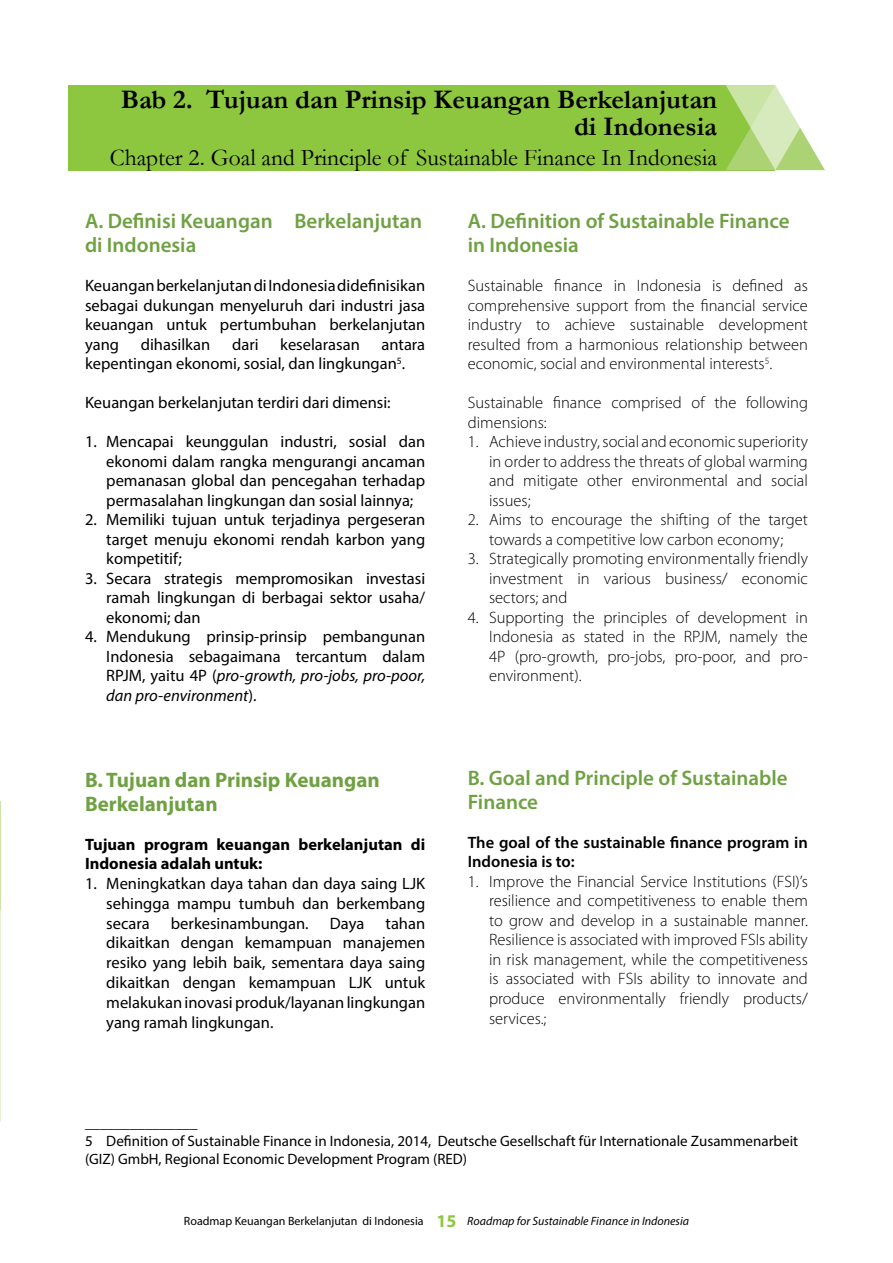
<style>
.page{position:relative;width:893px;height:1263px;background:#fff}
.page>*{position:absolute;margin:0;border:0;box-sizing:border-box;transform-origin:0 0}
.t1{font:700 27px/27px "Garamond";color:#000;text-align:right}
.t2{font:24px "Garamond";color:#000}
.t3{font:600 21px/24px "Myriad Pro";color:#6fa143}
.t4{font:700 21px/24px "Myriad Pro";color:#6fa143}
.t5{font:300 16.5px/19.5px "Myriad Pro";color:#000;text-align:justify}
.t6{font:16.5px/19.5px "Myriad Pro";color:#000;text-align:justify}
.t7{font:700 16.5px/19.5px "Myriad Pro";color:#000}
.t8{font:600 16.5px/19.5px "Myriad Pro";color:#000}
.t9{font:15px/18px "Myriad Pro";color:#000}
.t10{font:12px "Myriad Pro";color:#000}
.s1{font-style:italic}
.s2{font-weight:700;font-size:18px;color:#8dc63f}
</style>
<div class="page">
<svg style="left:0;top:801px;width:1px;height:320px"></svg>
<div style="left:68px;top:85px;width:707px;height:85px;background:#8dc63f"></div>
<svg style="left:726px;top:85px;width:99px;height:85px"></svg>
<h1 class="t1" style="left:121px;top:86px;width:598px">Bab 2. Tujuan dan Prinsip Keuangan Berkelanjutan di Indonesia</h1>
<h2 class="t2" style="left:110px;top:141px;width:609px">Chapter 2. Goal and Principle of Sustainable Finance In Indonesia</h2>
<p class="t3" style="left:85px;top:209px;width:339px">A. Definisi Keuangan Berkelanjutan di Indonesia</p>
<p class="t6" style="left:85px;top:276px;width:342px">Keuangan berkelanjutan di Indonesia didefinisikan sebagai dukungan menyeluruh dari industri jasa keuangan untuk pertumbuhan berkelanjutan yang</p>
<p class="t6" style="left:141px;top:334px;width:71px">dihasilkan</p>
<p class="t6" style="left:232px;top:334px;width:28px">dari</p>
<p class="t6" style="left:280px;top:334px;width:81px">keselarasan</p>
<p class="t6" style="left:85px;top:334px;width:342px;text-indent:296px">antara kepentingan ekonomi, sosial, dan lingkungan<sup>5</sup>.</p>
<p class="t6" style="left:85px;top:393px;width:307px">Keuangan berkelanjutan terdiri dari dimensi:</p>
<p class="t6" style="left:106px;top:432px;width:320px;text-indent:-21px">1. Mencapai keunggulan industri, sosial dan ekonomi dalam rangka mengurangi ancaman pemanasan global dan pencegahan terhadap permasalahan lingkungan dan sosial lainnya;</p>
<p class="t6" style="left:106px;top:510px;width:320px;text-indent:-21px">2. Memiliki tujuan untuk terjadinya pergeseran target menuju ekonomi rendah karbon yang kompetitif;</p>
<p class="t6" style="left:106px;top:568px;width:320px;text-indent:-21px">3. Secara strategis mempromosikan investasi ramah lingkungan di berbagai sektor usaha/ ekonomi; dan</p>
<p class="t6" style="left:106px;top:627px;width:320px;text-indent:-21px">4. Mendukung prinsip-prinsip pembangunan Indonesia sebagaimana tercantum dalam RPJM, yaitu 4P (<span class="s1">pro-growth, pro-jobs, pro-poor, dan pro-environment</span>).</p>
<p class="t4" style="left:85px;top:767px;width:296px">B. Tujuan dan Prinsip Keuangan<br>Berkelanjutan</p>
<p class="t7" style="left:85px;top:834px;width:342px">Tujuan program keuangan berkelanjutan di<br>Indonesia adalah untuk:</p>
<p class="t6" style="left:106px;top:873px;width:320px;text-indent:-21px">1. Meningkatkan daya tahan dan daya saing LJK sehingga mampu tumbuh dan berkembang secara</p>
<p class="t6" style="left:106px;top:913px;width:320px;text-indent:279px">tahan dikaitkan dengan kemampuan manajemen resiko yang lebih baik, sementara daya saing dikaitkan dengan kemampuan LJK untuk melakukan inovasi produk/layanan lingkungan yang ramah lingkungan.</p>
<p class="t6" style="left:171px;top:913px;width:139px">berkesinambungan.</p>
<p class="t6" style="left:330px;top:913px;width:36px">Daya</p>
<p class="t3" style="left:468px;top:209px;width:323px">A. Definition of Sustainable Finance in Indonesia</p>
<p class="t5" style="left:468px;top:276px;width:342px">Sustainable finance in Indonesia is defined as comprehensive support from the financial service industry to achieve sustainable development resulted from a harmonious relationship between economic, social and environmental interests<sup>5</sup>.</p>
<p class="t5" style="left:468px;top:393px;width:342px">Sustainable finance comprised of the following dimensions:</p>
<p class="t5" style="left:489px;top:432px;width:320px;text-indent:-21px">1. Achieve industry, social and economic superiority in order to address the threats of global warming and mitigate other environmental and social issues;</p>
<p class="t5" style="left:468px;top:510px;width:342px;text-align:center">2. Aims to encourage the shifting of the target towards a competitive low carbon economy;</p>
<p class="t5" style="left:489px;top:549px;width:320px;text-indent:-21px">3. Strategically promoting environmentally friendly investment in various business/ economic sectors; and</p>
<p class="t5" style="left:489px;top:607px;width:320px;text-indent:-21px">4. Supporting the principles of development in Indonesia as stated in the RPJM, namely the 4P (pro-growth, pro-jobs, pro-poor, and pro&shy;environment).</p>
<p class="t3" style="left:468px;top:765px;width:321px">B. Goal and Principle of Sustainable<br>Finance</p>
<p class="t8" style="left:468px;top:832px;width:342px">The goal of the sustainable finance program in<br>Indonesia is to:</p>
<p class="t5" style="left:489px;top:871px;width:320px;text-indent:-21px">1. Improve the Financial Service Institutions (FSI)’s resilience and competitiveness to enable them to grow and develop in a sustainable manner.<br>Resilience is associated with improved FSIs ability in risk management, while the competitiveness is associated with FSIs ability to innovate and produce environmentally friendly products/ services.;</p>
<p class="t9" style="left:85px;top:1114px;width:715px">_______________<br>5 Definition of Sustainable Finance in Indonesia, 2014, Deutsche Gesellschaft für Internationale Zusammenarbeit (GIZ) GmbH, Regional Economic Development Program (RED)</p>
<p class="t10" style="left:184px;top:1213px;width:507px">Roadmap Keuangan Berkelanjutan di Indonesia <span class="s2">15</span> <span class="s1">Roadmap for Sustainable Finance in Indonesia</span></p>
</div>
